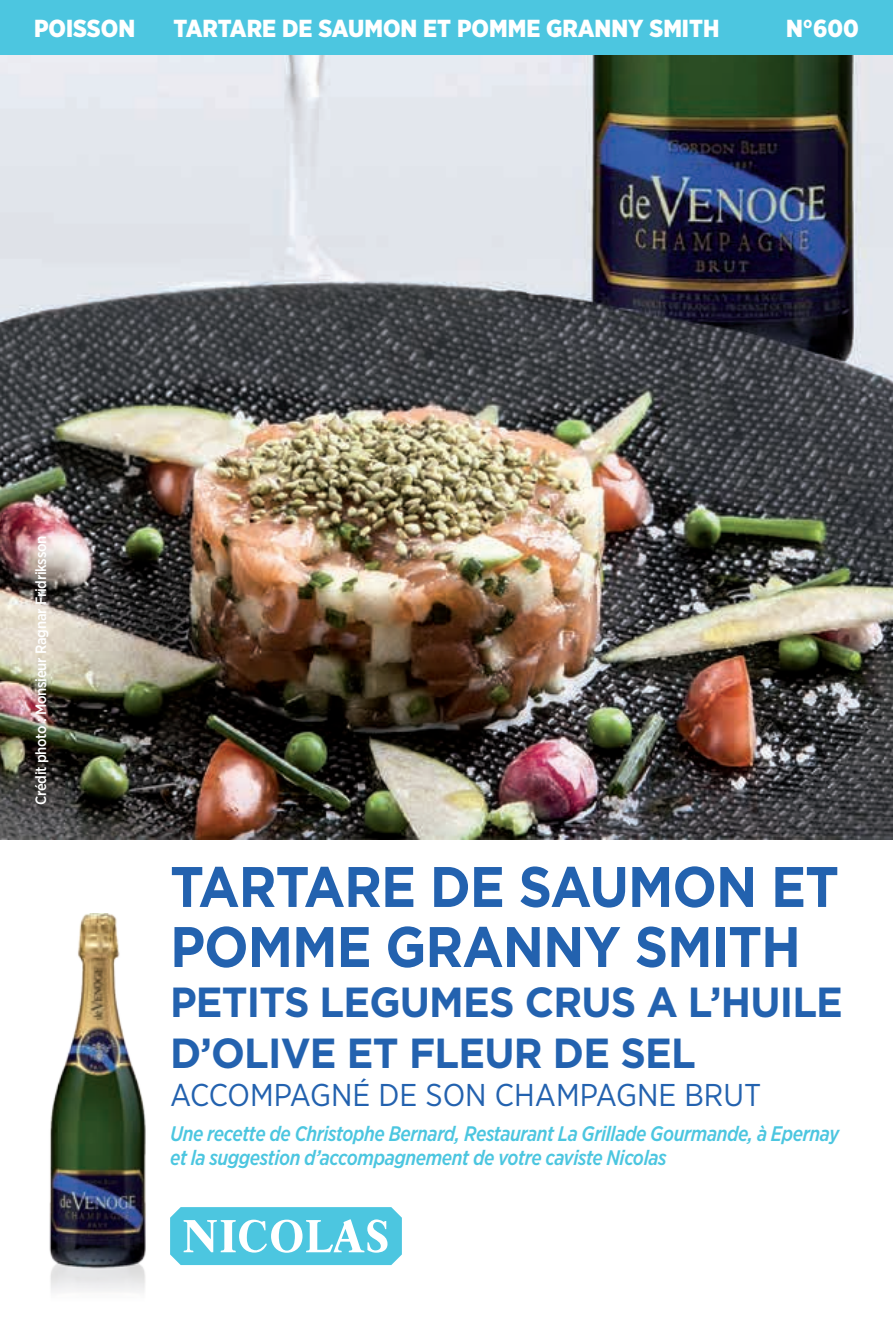
<style>
.page{position:relative;width:893px;height:1319px;background:#fff}
.page>*{position:absolute;margin:0;border:0;box-sizing:border-box;transform-origin:0 0}
.t1{font:700 57px/60px "Gotham";letter-spacing:-.02em;color:#2362af;scale:.92 1}
.t2{font:700 42px/50.4px "Gotham";letter-spacing:-.02em;color:#2362af;scale:.95 1}
.t3{font:31.5px "Gotham Narrow";color:#2362af}
.t4{font:900 24.6px "Gotham Narrow";color:#fff}
.t5{font:italic 500 21px/24px "Gotham Narrow";letter-spacing:-.02em;color:#4cc6e0;scale:.95 1}
.t6{font:500 15px "Gotham Narrow";letter-spacing:-.02em;color:#fff}
</style>
<div class="page">
<div style="left:0;top:0;width:893px;height:55px;background:#4cc6e0"></div>
<img style="left:0;top:55px;width:893px;height:784px">
<svg style="left:170px;top:1207px;width:232px;height:57px"></svg>
<img style="left:49px;top:913px;width:97px;height:379px">
<p class="t4" style="left:34px;top:12px;width:103px">POISSON</p>
<p class="t4" style="left:174px;top:12px;width:547px">TARTARE DE SAUMON ET POMME GRANNY SMITH</p>
<p class="t4" style="left:786px;top:12px;width:74px">N°600</p>
<p class="t6" style="left:31px;top:805px;width:271px;rotate:-90deg">Crédit photo : Monsieur Ragnar Fridriksson</p>
<p class="t1" style="left:170px;top:855px;width:729px">TARTARE DE SAUMON ET<br>POMME GRANNY SMITH</p>
<p class="t2" style="left:170px;top:976px;width:710px">PETITS LEGUMES CRUS A L’HUILE<br>D’OLIVE ET FLEUR DE SEL</p>
<p class="t3" style="left:170px;top:1074px;width:593px">ACCOMPAGNÉ DE SON CHAMPAGNE BRUT</p>
<p class="t5" style="left:170px;top:1121px;width:706px">Une recette de Christophe Bernard, Restaurant La Grillade Gourmande, à Epernay et la suggestion d’accompagnement de votre caviste Nicolas</p>
</div>
